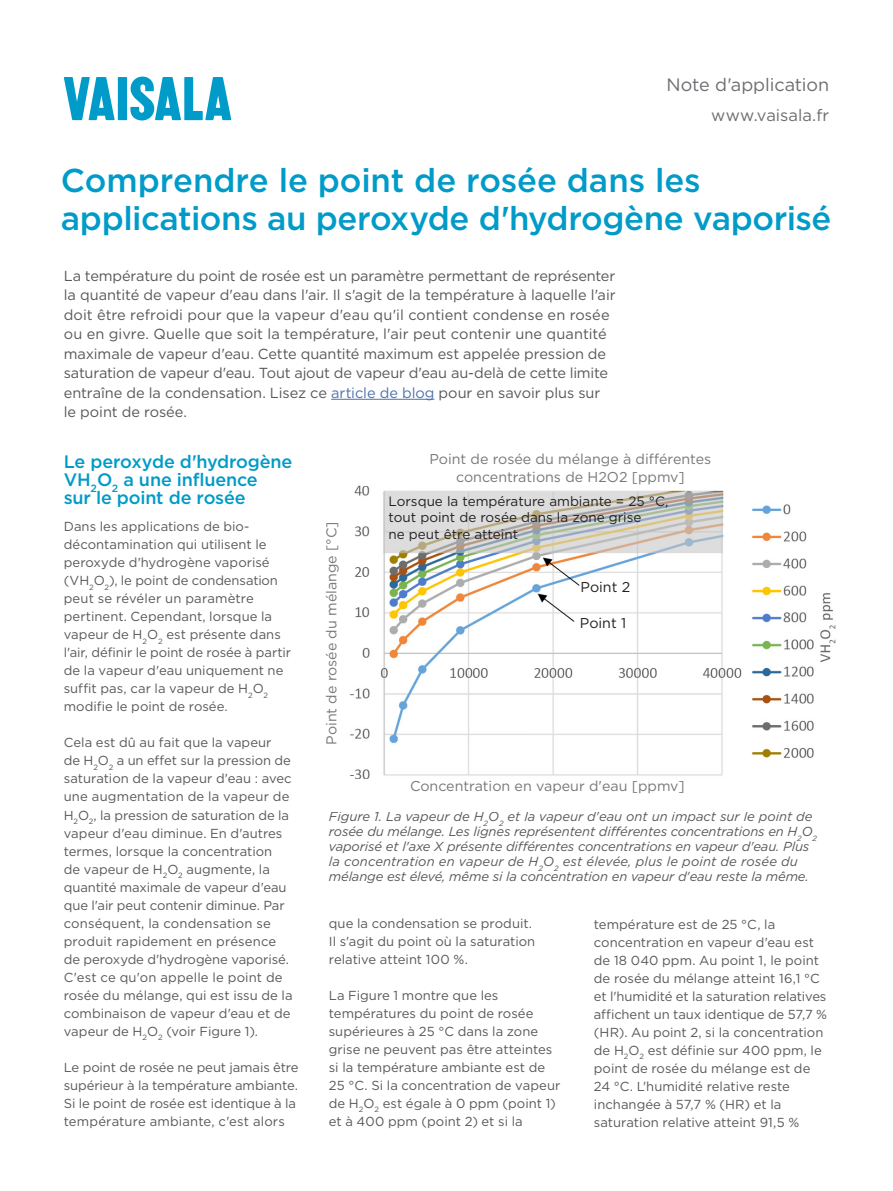
<style>
.page{position:relative;width:893px;height:1191px;background:#fff}
.page>*{position:absolute;margin:0;border:0;box-sizing:border-box;transform-origin:0 0}
._2-pager_Headline{font:500 33px/37.5px "Gotham";letter-spacing:-.01em;color:#009bc8}
.Subheadline{font:500 18px/18px "Gotham";letter-spacing:-.01em;color:#009bc8}
.Document_type{font:18px "Gotham";letter-spacing:-.005em;color:#6c6d70}
.Web_address_in_banne{font:16.5px "Gotham";color:#6c6d70}
.Bodytext{font:14.55px/19.5px "Gotham";letter-spacing:-.005em;color:#57585a}
.Customer_quote_white{font:14.25px/18px "Gotham";color:#77787b;text-align:center}
.Customer_quote_white-2{font:14.25px "Gotham";color:#231f20}
.Customer_quote_white-3{font:13.5px/16.2px "Gotham";color:#231f20}
.Bodytext-2{font:13.05px/18px "Gotham";color:#57585a}
.t1{font:italic 13.05px/15px "Gotham";letter-spacing:-.01em;color:#57585a}
.s1{color:#4d72ac}
</style>
<div class="page">
<hr style="left:331px;top:399px;width:103px;height:1px;background:#4d72ac">
<img style="left:350px;top:485px;width:486px;height:294px">
<div style="left:580px;top:617px;width:52px;height:17px;background:#fff"></div>
<div style="left:580px;top:580px;width:53px;height:18px;background:#fff"></div>
<svg style="left:64px;top:77px;width:51px;height:43px"></svg>
<div style="left:118px;top:77px;width:9px;height:43px;background:#009bc8"></div>
<svg style="left:130px;top:77px;width:101px;height:43px"></svg>
<p class="Document_type" style="left:667px;top:73px;width:164px">Note d'application</p>
<p class="Web_address_in_banne" style="left:711px;top:105px;width:119px">www.vaisala.fr</p>
<p class="_2-pager_Headline" style="left:61px;top:161px;width:772px">Comprendre le point de rosée dans les applications au peroxyde d'hydrogène vaporisé</p>
<p class="Bodytext" style="left:64px;top:265px;width:553px">La température du point de rosée est un paramètre permettant de représenter la quantité de vapeur d'eau dans l'air. Il s'agit de la température à laquelle l'air doit être refroidi pour que la vapeur d'eau qu'il contient condense en rosée ou en givre. Quelle que soit la température, l'air peut contenir une quantité maximale de vapeur d'eau. Cette quantité maximum est appelée pression de saturation de vapeur d'eau. Tout ajout de vapeur d'eau au-delà de cette limite entraîne de la condensation. Lisez ce <span class="s1">article de blog</span> pour en savoir plus sur le point de rosée.</p>
<p class="Subheadline" style="left:64px;top:453px;width:230px">Le peroxyde d'hydrogène<br>VH<sub>2</sub>O<sub>2</sub> a une influence<br>sur le point de rosée</p>
<p class="Bodytext-2" style="left:64px;top:517px;width:229px">Dans les applications de bio&shy;décontamination qui utilisent le peroxyde d'hydrogène vaporisé (VH<sub>2</sub>O<sub>2</sub>), le point de condensation peut se révéler un paramètre pertinent. Cependant, lorsque la vapeur de H<sub>2</sub>O<sub>2</sub> est présente dans l'air, définir le point de rosée à partir de la vapeur d'eau uniquement ne suffit pas, car la vapeur de H<sub>2</sub>O<sub>2 </sub>modifie le point de rosée.</p>
<p class="Bodytext-2" style="left:64px;top:733px;width:230px">Cela est dû au fait que la vapeur<br>de H<sub>2</sub>O<sub>2</sub> a un effet sur la pression de saturation de la vapeur d'eau : avec une augmentation de la vapeur de H<sub>2</sub>O<sub>2</sub>, la pression de saturation de la vapeur d'eau diminue. En d'autres termes, lorsque la concentration<br>de vapeur de H<sub>2</sub>O<sub>2</sub> augmente, la quantité maximale de vapeur d'eau que l'air peut contenir diminue. Par conséquent, la condensation se produit rapidement en présence de peroxyde d'hydrogène vaporisé.<br>C'est ce qu'on appelle le point de rosée du mélange, qui est issu de la combinaison de vapeur d'eau et de vapeur de H<sub>2</sub>O<sub>2</sub> (voir Figure 1).</p>
<p class="Bodytext-2" style="left:64px;top:1057px;width:236px">Le point de rosée ne peut jamais être supérieur à la température ambiante.<br>Si le point de rosée est identique à la température ambiante, c'est alors</p>
<p class="Customer_quote_white" style="left:322px;top:745px;width:225px;rotate:-90deg">Point de rosée du mélange [°C]</p>
<p class="Customer_quote_white" style="left:429px;top:450px;width:283px">Point de rosée du mélange à différentes concentrations de H2O2 [ppmv]</p>
<p class="Customer_quote_white-3" style="left:389px;top:493px;width:281px">Lorsque la température ambiante = 25 °C, tout point de rosée dans la zone grise<br>ne peut être atteint</p>
<p class="Customer_quote_white-2" style="left:580px;top:577px;width:51px">Point 2</p>
<p class="Customer_quote_white-2" style="left:580px;top:614px;width:48px">Point 1</p>
<p class="Customer_quote_white" style="left:410px;top:776px;width:276px">Concentration en vapeur d'eau [ppmv]</p>
<p class="t1" style="left:329px;top:808px;width:490px">Figure 1. La vapeur de H<sub>2</sub>O<sub>2</sub> et la vapeur d'eau ont un impact sur le point de rosée du mélange. Les lignes représentent différentes concentrations en H<sub>2</sub>O<sub>2 </sub>vaporisé et l'axe X présente différentes concentrations en vapeur d'eau. Plus la concentration en vapeur de H<sub>2</sub>O<sub>2</sub> est élevée, plus le point de rosée du mélange est élevé, même si la concentration en vapeur d'eau reste la même.</p>
<p class="Bodytext-2" style="left:329px;top:913px;width:208px">que la condensation se produit.<br>Il s'agit du point où la saturation relative atteint 100 %.</p>
<p class="Bodytext-2" style="left:329px;top:985px;width:233px">La Figure 1 montre que les températures du point de rosée supérieures à 25 °C dans la zone grise ne peuvent pas être atteintes si la température ambiante est de<br>25 °C. Si la concentration de vapeur de H<sub>2</sub>O<sub>2</sub> est égale à 0 ppm (point 1) et à 400 ppm (point 2) et si la</p>
<p class="Bodytext-2" style="left:594px;top:914px;width:235px">température est de 25 °C, la concentration en vapeur d'eau est de 18 040 ppm. Au point 1, le point de rosée du mélange atteint 16,1 °C et l'humidité et la saturation relatives affichent un taux identique de 57,7 % (HR). Au point 2, si la concentration de H<sub>2</sub>O<sub>2</sub> est définie sur 400 ppm, le point de rosée du mélange est de 24 °C. L'humidité relative reste inchangée à 57,7 % (HR) et la saturation relative atteint 91,5 %</p>
</div>
